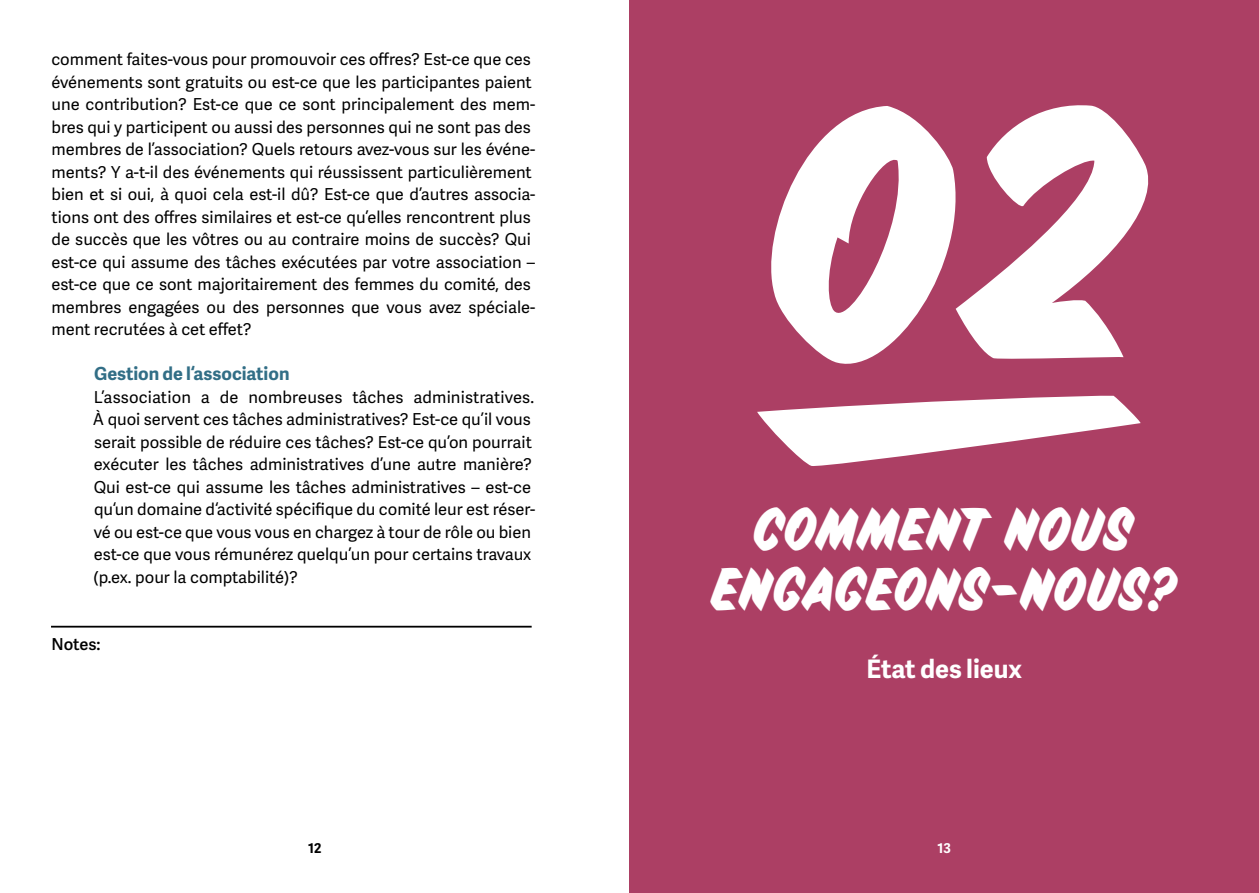
<style>
.page{position:relative;width:1259px;height:893px;background:#fff}
.page>*{position:absolute;margin:0;border:0;box-sizing:border-box;transform-origin:0 0}
.t1{font:47.1px/60px "Sideshow Display";letter-spacing:-.05em;color:#fff;text-align:center}
.t2{font:700 25.5px "Adelle Sans";color:#fff}
.t3{font:700 18px "Adelle Sans";color:#326e86}
.t4{font:16.5px/22.5px "Adelle Sans";color:#000}
.t5{font:600 16.5px "Adelle Sans";letter-spacing:-.005em;color:#000}
.t6{font:700 13.5px "Adelle Sans";color:#000}
.t7{font:700 13.5px "Adelle Sans";color:#fff}
</style>
<div class="page">
<div style="left:629px;top:0;width:630px;height:893px;background:#ac3f64"></div>
<hr style="left:51px;top:626px;width:480px;height:2px;background:#000">
<svg style="left:771px;top:106px;width:184px;height:258px;fill:#fff"></svg>
<svg style="left:955px;top:105px;width:194px;height:254px;fill:#fff"></svg>
<svg style="left:757px;top:395px;width:383px;height:71px"></svg>
<p class="t4" style="left:51px;top:47px;width:485px">comment faites-vous pour promouvoir ces offres? Est-ce que ces événements sont gratuits ou est-ce que les participantes paient une contribution? Est-ce que ce sont principalement des mem&shy;bres qui y participent ou aussi des personnes qui ne sont pas des membres de l’association? Quels retours avez-vous sur les événe&shy;ments? Y a-t-il des événements qui réussissent particulièrement bien et si oui, à quoi cela est-il dû? Est-ce que d’autres associa&shy;tions ont des offres similaires et est-ce qu’elles rencontrent plus de succès que les vôtres ou au contraire moins de succès? Qui est-ce qui assume des tâches exécutées par votre association – est-ce que ce sont majoritairement des femmes du comité, des membres engagées ou des personnes que vous avez spéciale&shy;ment recrutées à cet effet?</p>
<p class="t3" style="left:94px;top:360px;width:197px">Gestion de l‘association</p>
<p class="t4" style="left:93px;top:385px;width:444px">L’association a de nombreuses tâches administratives.<br>À quoi servent ces tâches administratives? Est-ce qu’il vous serait possible de réduire ces tâches? Est-ce qu’on pourrait exécuter les tâches administratives d’une autre manière?<br>Qui est-ce qui assume les tâches administratives – est-ce qu‘un domaine d‘activité spécifique du comité leur est réser&shy;vé ou est-ce que vous vous en chargez à tour de rôle ou bien est-ce que vous rémunérez quelqu’un pour certains travaux (p.ex. pour la comptabilité)?</p>
<p class="t5" style="left:51px;top:632px;width:51px">Notes:</p>
<p class="t6" style="left:308px;top:838px;width:15px">12</p>
<h1 class="t1" style="left:710px;top:503px;width:469px">COMMENT NOUS<br>ENGAGEONS-NOUS?</h1>
<h2 class="t2" style="left:866px;top:650px;width:157px">État des lieux</h2>
<p class="t7" style="left:937px;top:838px;width:15px">13</p>
</div>
